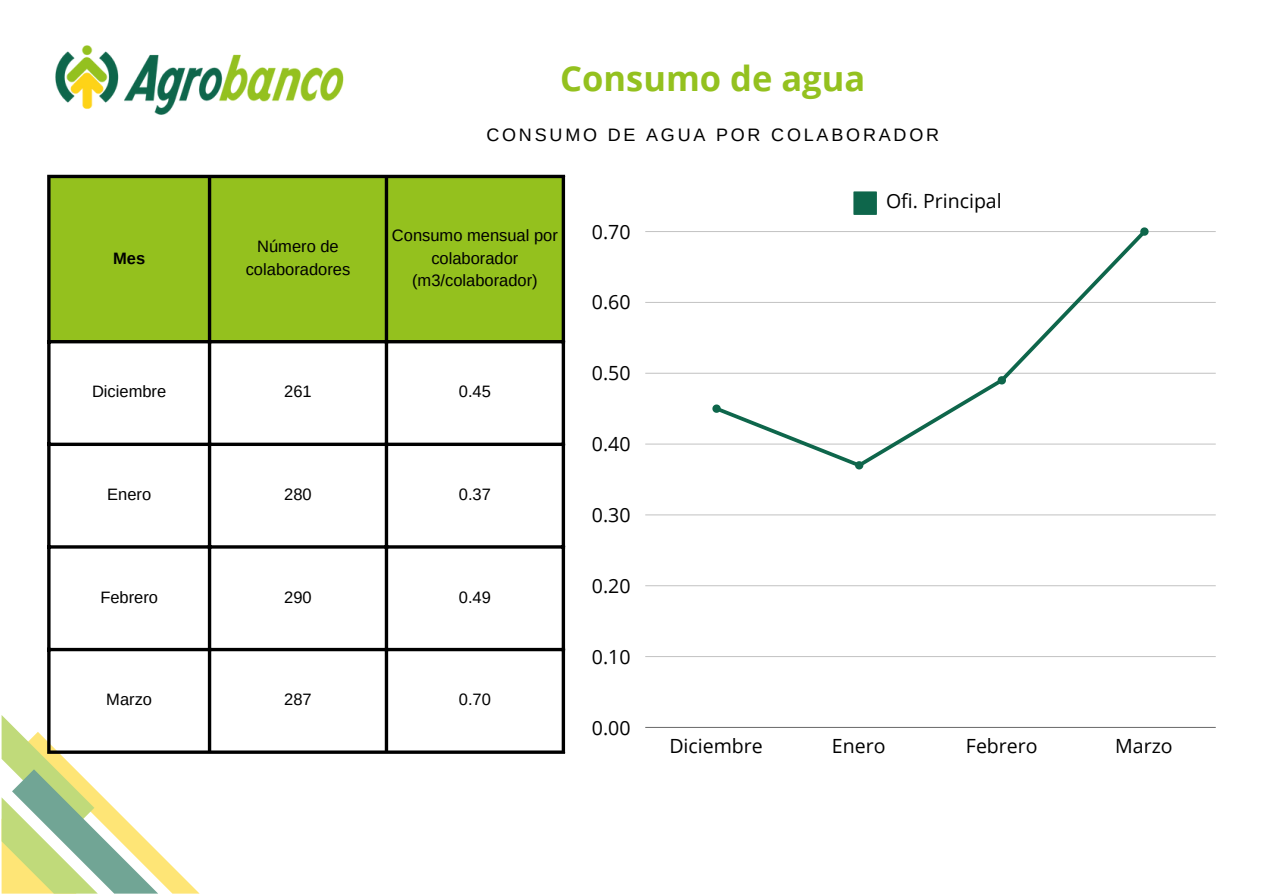
<style>
.page{position:relative;width:1263px;height:894px;background:#fff}
.page>*{position:absolute;margin:0;border:0;box-sizing:border-box;transform-origin:0 0}
.t1{font:700 34.5px "Open Sans";color:#94c11f}
.t2{font:19.5px "Open Sans";color:#000}
.t3{font:18px "Arimo";letter-spacing:.155em;color:#000}
.t4{font:16.5px/22.5px "Arimo";color:#000;text-align:center}
.t5{font:700 16.5px "Arimo";color:#000}
</style>
<div class="page">
<img style="left:55px;top:45px;width:289px;height:70px">
<svg style="left:2px;top:715px;width:198px;height:178px"></svg>
<svg style="left:853px;top:191px;width:24px;height:24px"></svg>
<hr style="left:645px;top:726px;width:571px;height:1px;background:#000">
<hr style="left:645px;top:656px;width:571px;height:1px;background:#000">
<hr style="left:645px;top:585px;width:571px;height:1px;background:#000">
<hr style="left:645px;top:514px;width:571px;height:1px;background:#000">
<hr style="left:645px;top:443px;width:571px;height:1px;background:#000">
<hr style="left:645px;top:373px;width:571px;height:1px;background:#000">
<hr style="left:645px;top:302px;width:571px;height:1px;background:#000">
<hr style="left:645px;top:231px;width:571px;height:1px;background:#000">
<svg style="left:712px;top:227px;width:438px;height:243px"></svg>
<div style="left:51px;top:178px;width:511px;height:162px;background:#94c11e"></div>
<svg style="left:47px;top:178px;width:4px;height:572px;background:#23251f"></svg>
<hr style="left:208px;top:178px;width:3px;height:572px;background:#000">
<hr style="left:385px;top:178px;width:3px;height:572px;background:#000">
<hr style="left:562px;top:178px;width:3px;height:572px;background:#000">
<hr style="left:47px;top:175px;width:518px;height:3px;background:#000">
<hr style="left:47px;top:340px;width:518px;height:3px;background:#000">
<svg style="left:47px;top:442px;width:515px;height:4px;background:#282828"></svg>
<hr style="left:47px;top:545px;width:518px;height:3px;background:#000">
<svg style="left:47px;top:647px;width:515px;height:4px;background:#363636"></svg>
<hr style="left:47px;top:750px;width:518px;height:3px;background:#000">
<h1 class="t1" style="left:560px;top:54px;width:306px">Consumo de agua</h1>
<p class="t3" style="left:486px;top:124px;width:454px">CONSUMO DE AGUA POR COLABORADOR</p>
<p class="t5" style="left:113px;top:249px;width:34px">Mes</p>
<p class="t4" style="left:246px;top:235px;width:106px">Número de colaboradores</p>
<p class="t4" style="left:392px;top:224px;width:167px">Consumo mensual por colaborador (m3/colaborador)</p>
<p class="t4" style="left:92px;top:380px;width:76px">Diciembre</p>
<p class="t4" style="left:284px;top:380px;width:29px">261</p>
<p class="t4" style="left:459px;top:380px;width:34px">0.45</p>
<p class="t4" style="left:107px;top:483px;width:45px">Enero</p>
<p class="t4" style="left:284px;top:483px;width:29px">280</p>
<p class="t4" style="left:459px;top:483px;width:34px">0.37</p>
<p class="t4" style="left:100px;top:585px;width:59px">Febrero</p>
<p class="t4" style="left:284px;top:585px;width:29px">290</p>
<p class="t4" style="left:459px;top:585px;width:34px">0.49</p>
<p class="t4" style="left:106px;top:688px;width:47px">Marzo</p>
<p class="t4" style="left:284px;top:688px;width:29px">287</p>
<p class="t4" style="left:459px;top:688px;width:34px">0.70</p>
<p class="t2" style="left:592px;top:218px;width:40px">0.70</p>
<p class="t2" style="left:592px;top:288px;width:40px">0.60</p>
<p class="t2" style="left:592px;top:359px;width:40px">0.50</p>
<p class="t2" style="left:592px;top:430px;width:40px">0.40</p>
<p class="t2" style="left:592px;top:501px;width:40px">0.30</p>
<p class="t2" style="left:592px;top:572px;width:40px">0.20</p>
<p class="t2" style="left:592px;top:642px;width:40px">0.10</p>
<p class="t2" style="left:592px;top:713px;width:40px">0.00</p>
<p class="t2" style="left:886px;top:187px;width:117px">Ofi. Principal</p>
<p class="t2" style="left:669px;top:732px;width:95px">Diciembre</p>
<p class="t2" style="left:832px;top:732px;width:55px">Enero</p>
<p class="t2" style="left:966px;top:732px;width:73px">Febrero</p>
<p class="t2" style="left:1115px;top:732px;width:59px">Marzo</p>
</div>
